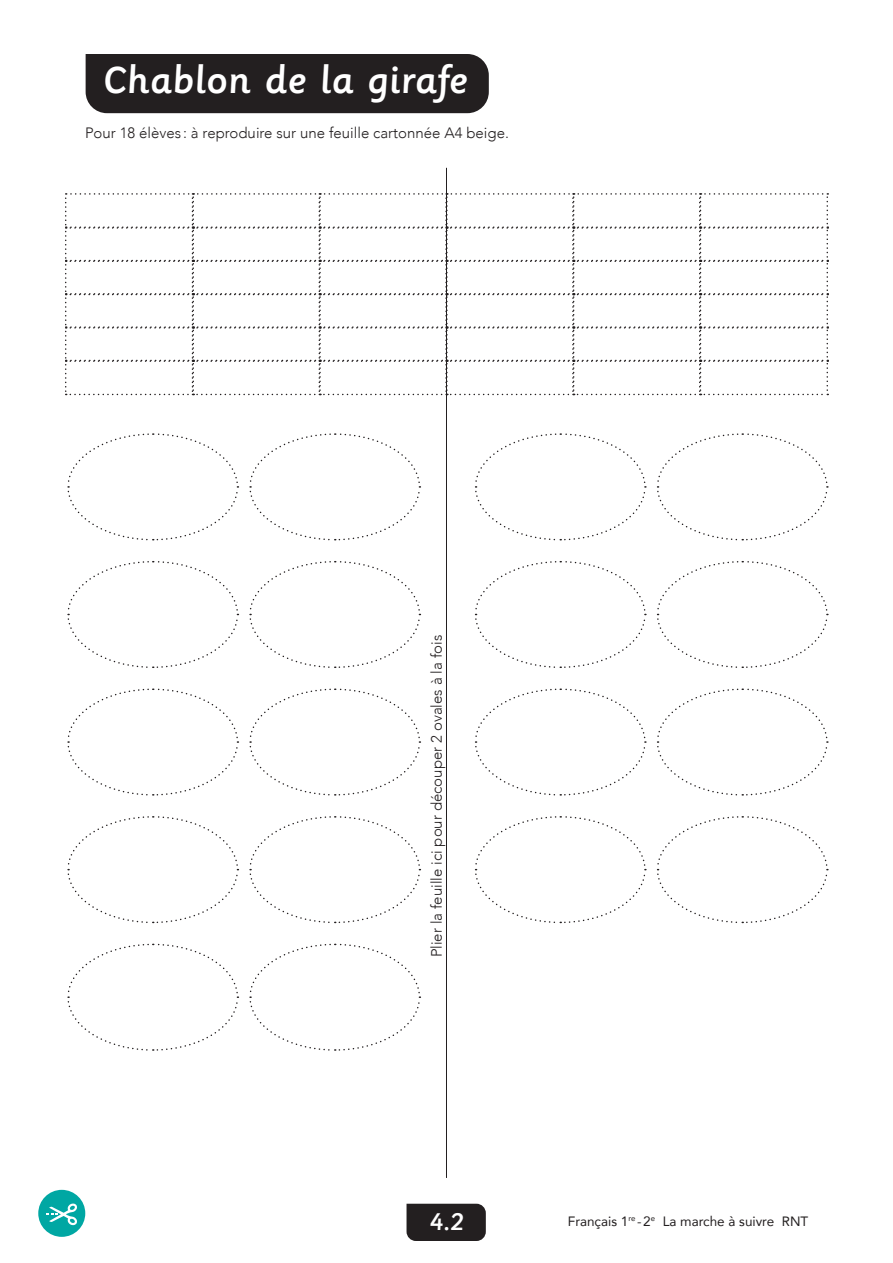
<style>
.page{position:relative;width:893px;height:1263px;background:#fff}
.page>*{position:absolute;margin:0;border:0;box-sizing:border-box;transform-origin:0 0}
.t1{font:500 42px "Sassoon Primary W01";color:#fff}
.t2{font:500 27px "Sassoon Primary W01";color:#fff}
.t3{font:300 15px "Avenir";color:#231f20}
.t4{font:13.5px "Avenir";color:#231f20}
</style>
<div class="page">
<div style="left:406px;top:1204px;width:80px;height:37px;background:#231f20"></div>
<div style="left:86px;top:54px;width:403px;height:59px;background:#231f20"></div>
<svg style="left:65px;top:193px;width:763px;height:202px"></svg>
<svg style="left:67px;top:433px;width:172px;height:108px"></svg>
<svg style="left:67px;top:561px;width:172px;height:107px"></svg>
<svg style="left:67px;top:688px;width:172px;height:108px"></svg>
<svg style="left:67px;top:816px;width:172px;height:108px"></svg>
<svg style="left:67px;top:943px;width:172px;height:108px"></svg>
<svg style="left:249px;top:433px;width:172px;height:108px"></svg>
<svg style="left:249px;top:561px;width:172px;height:107px"></svg>
<svg style="left:249px;top:688px;width:172px;height:108px"></svg>
<svg style="left:249px;top:816px;width:172px;height:108px"></svg>
<svg style="left:249px;top:943px;width:172px;height:108px"></svg>
<svg style="left:475px;top:433px;width:171px;height:108px"></svg>
<svg style="left:474px;top:561px;width:172px;height:107px"></svg>
<svg style="left:475px;top:688px;width:171px;height:108px"></svg>
<svg style="left:474px;top:816px;width:172px;height:108px"></svg>
<svg style="left:657px;top:433px;width:171px;height:108px"></svg>
<svg style="left:656px;top:561px;width:172px;height:107px"></svg>
<svg style="left:657px;top:688px;width:171px;height:108px"></svg>
<svg style="left:656px;top:816px;width:172px;height:108px"></svg>
<hr style="left:446px;top:168px;width:1px;height:1010px;background:#231f20">
<div style="left:38px;top:1190px;width:47px;height:47px;background:#00a7a3;border-radius:50%"></div>
<svg style="left:46px;top:1203px;width:31px;height:23px"></svg>
<h1 class="t1" style="left:103px;top:57px;width:367px">Chablon de la girafe</h1>
<p class="t3" style="left:85px;top:124px;width:425px">Pour 18 élèves : à reproduire sur une feuille cartonnée A4 beige.</p>
<p class="t3" style="left:428px;top:957px;width:324px;rotate:-90deg">Plier la feuille ici pour découper 2 ovales à la fois</p>
<h2 class="t2" style="left:429px;top:1207px;width:36px">4.2</h2>
<p class="t4" style="left:663px;top:1210px;width:147px">La marche à suivre RNT</p>
<p class="t4" style="left:568px;top:1210px;width:89px">Français 1<sup>re</sup> -2<sup>e</sup></p>
</div>
